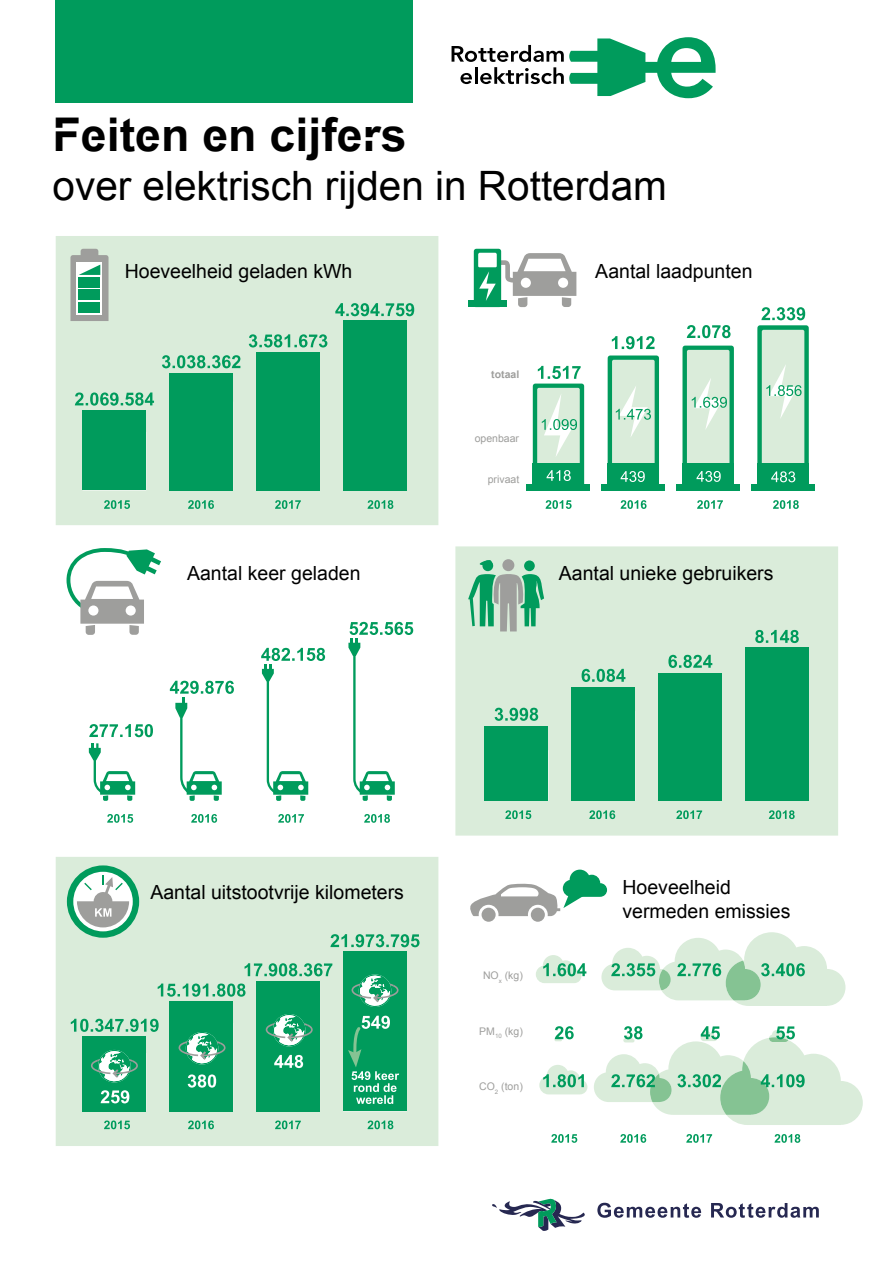
<style>
.page{position:relative;width:893px;height:1263px;background:#fff}
.page>*{position:absolute;margin:0;border:0;box-sizing:border-box;transform-origin:0 0}
.t1{font:700 46.5px "Arialfor Rotterdam";color:#000}
.t2{font:40.5px "Arial";color:#000}
.t3{font:19.5px "Arial";color:#000}
.t4{font:10.5px "Arial";color:#9e9e9c}
.t5{font:700 10.5px "Arial";color:#9e9e9c}
</style>
<div class="page">
<div style="left:56px;top:0;width:357px;height:102px;background:#009b5c"></div>
<svg style="left:492px;top:1198px;width:93px;height:33px"></svg>
<svg style="left:597px;top:1203px;width:104px;height:15px"></svg>
<svg style="left:711px;top:1203px;width:108px;height:15px"></svg>
<div style="left:56px;top:236px;width:382px;height:289px;background:#daecda"></div>
<div style="left:56px;top:857px;width:382px;height:289px;background:#daecda"></div>
<div style="left:455px;top:546px;width:383px;height:289px;background:#daecda"></div>
<div style="left:482px;top:908px;width:14px;height:14px;background:#9e9e9c;border-radius:50%"></div>
<div style="left:531px;top:908px;width:14px;height:14px;background:#9e9e9c;border-radius:50%"></div>
<svg style="left:470px;top:870px;width:137px;height:46px"></svg>
<svg style="left:70px;top:249px;width:39px;height:72px"></svg>
<div style="left:79px;top:277px;width:21px;height:10px;background:#009b5c"></div>
<div style="left:79px;top:290px;width:21px;height:10px;background:#009b5c"></div>
<div style="left:79px;top:302px;width:21px;height:10px;background:#009b5c"></div>
<svg style="left:468px;top:574px;width:76px;height:57px;background:#7bba9c"></svg>
<svg style="left:480px;top:560px;width:14px;height:8px"></svg>
<div style="left:502px;top:559px;width:12px;height:12px;background:#9e9e9c;border-radius:50%"></div>
<div style="left:524px;top:560px;width:11px;height:11px;background:#009b5c;border-radius:50%"></div>
<div style="left:482px;top:560px;width:11px;height:11px;background:#009b5c;border-radius:50%"></div>
<div style="left:745px;top:648px;width:64px;height:153px;background:#009b5c"></div>
<div style="left:343px;top:951px;width:64px;height:160px;background:#009b5c"></div>
<div style="left:256px;top:981px;width:64px;height:130px;background:#009b5c"></div>
<div style="left:468px;top:300px;width:39px;height:7px;background:#009b5c"></div>
<svg style="left:474px;top:249px;width:102px;height:58px"></svg>
<div style="left:343px;top:320px;width:64px;height:170px;background:#009b5c"></div>
<div style="left:169px;top:373px;width:64px;height:117px;background:#009b5c"></div>
<div style="left:83px;top:410px;width:63px;height:80px;background:#009b5c"></div>
<div style="left:256px;top:352px;width:64px;height:138px;background:#009b5c"></div>
<div style="left:658px;top:673px;width:64px;height:128px;background:#009b5c"></div>
<div style="left:571px;top:687px;width:64px;height:114px;background:#009b5c"></div>
<div style="left:485px;top:726px;width:63px;height:75px;background:#009b5c"></div>
<div style="left:169px;top:1001px;width:64px;height:110px;background:#009b5c"></div>
<div style="left:83px;top:1036px;width:63px;height:75px;background:#009b5c"></div>
<svg style="left:67px;top:548px;width:94px;height:87px"></svg>
<svg style="left:89px;top:743px;width:46px;height:58px"></svg>
<svg style="left:551px;top:1134px;width:249px;height:9px"></svg>
<svg style="left:539px;top:1026px;width:324px;height:99px"></svg>
<svg style="left:536px;top:932px;width:309px;height:74px"></svg>
<svg style="left:89px;top:724px;width:64px;height:13px"></svg>
<svg style="left:104px;top:500px;width:289px;height:9px;background:#b8dfc6"></svg>
<svg style="left:75px;top:392px;width:79px;height:14px"></svg>
<svg style="left:162px;top:355px;width:78px;height:13px"></svg>
<svg style="left:249px;top:334px;width:78px;height:13px"></svg>
<svg style="left:335px;top:303px;width:79px;height:13px"></svg>
<svg style="left:495px;top:708px;width:43px;height:13px"></svg>
<svg style="left:582px;top:669px;width:43px;height:13px"></svg>
<svg style="left:668px;top:655px;width:44px;height:13px"></svg>
<svg style="left:755px;top:630px;width:44px;height:13px"></svg>
<svg style="left:505px;top:810px;width:290px;height:9px;background:#b8dfc6"></svg>
<svg style="left:101px;top:1090px;width:28px;height:13px"></svg>
<svg style="left:188px;top:1074px;width:28px;height:14px"></svg>
<svg style="left:274px;top:1055px;width:29px;height:13px"></svg>
<svg style="left:104px;top:1120px;width:289px;height:9px;background:#b8dfc6"></svg>
<svg style="left:71px;top:1019px;width:88px;height:13px"></svg>
<svg style="left:158px;top:983px;width:88px;height:14px"></svg>
<svg style="left:245px;top:963px;width:87px;height:13px"></svg>
<svg style="left:330px;top:934px;width:89px;height:13px"></svg>
<div style="left:67px;top:865px;width:72px;height:73px;background:#009b5c;border-radius:50%"></div>
<div style="left:73px;top:872px;width:60px;height:59px;background:#fff;border-radius:50%"></div>
<svg style="left:77px;top:875px;width:52px;height:52px"></svg>
<svg style="left:91px;top:1050px;width:47px;height:32px"></svg>
<svg style="left:179px;top:1032px;width:47px;height:33px"></svg>
<svg style="left:266px;top:1014px;width:47px;height:33px"></svg>
<svg style="left:352px;top:974px;width:46px;height:33px"></svg>
<svg style="left:107px;top:814px;width:283px;height:9px"></svg>
<svg style="left:170px;top:681px;width:64px;height:120px"></svg>
<svg style="left:261px;top:648px;width:64px;height:153px"></svg>
<svg style="left:348px;top:622px;width:65px;height:179px"></svg>
<svg style="left:348px;top:1016px;width:51px;height:88px"></svg>
<div style="left:527px;top:484px;width:63px;height:6px;background:#009b5c"></div>
<div style="left:601px;top:484px;width:64px;height:6px;background:#009b5c"></div>
<div style="left:608px;top:463px;width:51px;height:27px;background:#009b5c"></div>
<div style="left:676px;top:484px;width:64px;height:6px;background:#009b5c"></div>
<div style="left:751px;top:484px;width:64px;height:6px;background:#009b5c"></div>
<svg style="left:546px;top:500px;width:253px;height:9px"></svg>
<svg style="left:533px;top:366px;width:51px;height:118px"></svg>
<svg style="left:608px;top:355px;width:51px;height:127px"></svg>
<svg style="left:612px;top:336px;width:42px;height:13px"></svg>
<svg style="left:682px;top:346px;width:52px;height:138px;background:#96d3b3"></svg>
<svg style="left:687px;top:325px;width:44px;height:13px"></svg>
<svg style="left:757px;top:307px;width:52px;height:177px;background:#9dd5b8"></svg>
<svg style="left:452px;top:37px;width:264px;height:61px"></svg>
<p class="t1" style="left:53px;top:109px;width:356px">Feiten en cijfers</p>
<p class="t2" style="left:53px;top:159px;width:616px">over elektrisch rijden in Rotterdam</p>
<p class="t3" style="left:125px;top:258px;width:229px">Hoeveelheid geladen kWh</p>
<p class="t3" style="left:595px;top:258px;width:159px">Aantal laadpunten</p>
<p class="t5" style="left:491px;top:368px;width:30px">totaal</p>
<p class="t4" style="left:475px;top:431px;width:46px">openbaar</p>
<p class="t4" style="left:488px;top:472px;width:33px">privaat</p>
<p class="t3" style="left:187px;top:560px;width:175px">Aantal keer geladen</p>
<p class="t3" style="left:559px;top:560px;width:216px">Aantal unieke gebruikers</p>
<p class="t3" style="left:150px;top:879px;width:255px">Aantal uitstootvrije kilometers</p>
<p class="t3" style="left:622px;top:875px;width:110px">Hoeveelheid</p>
<p class="t3" style="left:622px;top:898px;width:169px">vermeden emissies</p>
<p class="t4" style="left:483px;top:969px;width:41px">NO<sub>x</sub> (kg)</p>
<p class="t4" style="left:479px;top:1024px;width:45px">PM<sub>10</sub> (kg)</p>
<p class="t4" style="left:479px;top:1079px;width:45px">CO<sub>2</sub> (ton)</p>
</div>
